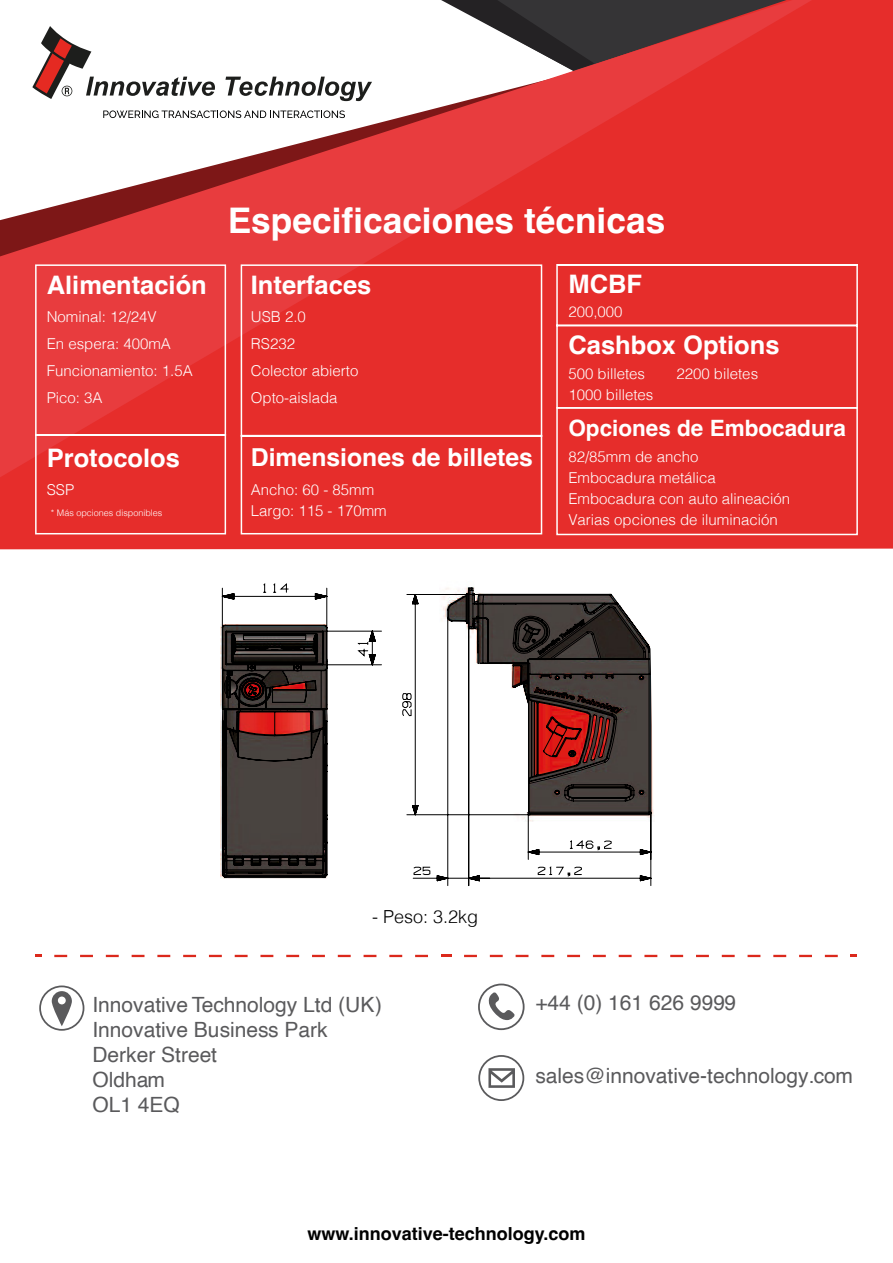
<style>
.page{position:relative;width:893px;height:1263px;background:#fff}
.page>*{position:absolute;margin:0;border:0;box-sizing:border-box;transform-origin:0 0}
.t1{font:700 35.25px "Helvetica";color:#fff}
.t2{font:700 25.5px "Helvetica";color:#fff}
.t3{font:700 24.75px "Helvetica";color:#fff}
.t4{font:700 22.5px "Helvetica";color:#fff}
.t5{font:21px/25.2px "Helvetica";color:#5a5a5c}
.t6{font:700 18px "Helvetica";color:#000}
.t7{font:300 18px "Helvetica";color:#000}
.t8{font:300 15px/27px "Helvetica";color:#fff}
.t9{font:300 9px "Helvetica";color:#fff}
</style>
<div class="page">
<svg style="left:39px;top:985px;width:45px;height:46px"></svg>
<svg style="left:478px;top:1055px;width:46px;height:46px"></svg>
<svg style="left:478px;top:983px;width:47px;height:47px"></svg>
<div style="left:0;top:0;width:893px;height:549px;background:#e62d2b"></div>
<svg style="left:0;top:0;width:812px;height:477px"></svg>
<img style="left:515px;top:954px;width:14px;height:3px">
<svg style="left:225px;top:77px;width:147px;height:24px"></svg>
<svg style="left:32px;top:26px;width:183px;height:73px"></svg>
<svg style="left:103px;top:110px;width:242px;height:8px"></svg>
<svg style="left:54px;top:955px;width:13px;height:2px"></svg>
<svg style="left:80px;top:955px;width:13px;height:2px"></svg>
<svg style="left:106px;top:955px;width:13px;height:2px"></svg>
<svg style="left:132px;top:955px;width:12px;height:2px"></svg>
<svg style="left:157px;top:955px;width:13px;height:2px"></svg>
<svg style="left:183px;top:955px;width:13px;height:2px"></svg>
<svg style="left:209px;top:955px;width:13px;height:2px"></svg>
<svg style="left:235px;top:955px;width:13px;height:2px"></svg>
<svg style="left:260px;top:955px;width:13px;height:2px"></svg>
<svg style="left:286px;top:955px;width:13px;height:2px"></svg>
<svg style="left:312px;top:955px;width:13px;height:2px"></svg>
<svg style="left:338px;top:955px;width:13px;height:2px"></svg>
<svg style="left:364px;top:955px;width:12px;height:2px"></svg>
<svg style="left:389px;top:955px;width:13px;height:2px"></svg>
<svg style="left:415px;top:955px;width:13px;height:2px"></svg>
<svg style="left:35px;top:955px;width:6px;height:2px"></svg>
<svg style="left:851px;top:955px;width:6px;height:2px"></svg>
<svg style="left:464px;top:955px;width:13px;height:2px"></svg>
<svg style="left:490px;top:955px;width:13px;height:2px"></svg>
<svg style="left:516px;top:955px;width:12px;height:2px"></svg>
<svg style="left:541px;top:955px;width:13px;height:2px"></svg>
<svg style="left:567px;top:955px;width:13px;height:2px"></svg>
<svg style="left:593px;top:955px;width:13px;height:2px"></svg>
<svg style="left:619px;top:955px;width:13px;height:2px"></svg>
<svg style="left:644px;top:955px;width:13px;height:2px"></svg>
<svg style="left:670px;top:955px;width:13px;height:2px"></svg>
<svg style="left:696px;top:955px;width:13px;height:2px"></svg>
<svg style="left:722px;top:955px;width:13px;height:2px"></svg>
<svg style="left:748px;top:955px;width:12px;height:2px"></svg>
<svg style="left:773px;top:955px;width:13px;height:2px"></svg>
<svg style="left:799px;top:955px;width:13px;height:2px"></svg>
<svg style="left:825px;top:955px;width:13px;height:2px"></svg>
<svg style="left:441px;top:955px;width:10px;height:2px"></svg>
<svg style="left:402px;top:587px;width:249px;height:299px"></svg>
<svg style="left:222px;top:583px;width:160px;height:296px"></svg>
<svg style="left:475px;top:587px;width:179px;height:228px;background:#55403e"></svg>
<svg style="left:475px;top:665px;width:53px;height:148px"></svg>
<svg style="left:450px;top:623px;width:18px;height:156px"></svg>
<svg style="left:34px;top:264px;width:509px;height:271px;background:#e73635"></svg>
<div style="left:555px;top:263px;width:304px;height:146px;background:#e62d2b"></div>
<div style="left:556px;top:407px;width:302px;height:128px;border:2px solid #fff"></div>
<h1 class="t1" style="left:228px;top:199px;width:439px">Especificaciones técnicas</h1>
<h2 class="t2" style="left:47px;top:269px;width:162px">Alimentación</h2>
<h2 class="t2" style="left:251px;top:269px;width:122px">Interfaces</h2>
<h2 class="t2" style="left:568px;top:269px;width:75px">MCBF</h2>
<p class="t8" style="left:47px;top:303px;width:147px">Nominal: 12/24V<br>En espera: 400mA<br>Funcionamiento: 1.5A<br>Pico: 3A</p>
<p class="t8" style="left:251px;top:303px;width:109px">USB 2.0<br>RS232<br>Colector abierto<br>Opto-aislada</p>
<p class="t8" style="left:568px;top:298px;width:56px">200,000</p>
<h2 class="t2" style="left:568px;top:329px;width:213px">Cashbox Options</h2>
<p class="t8" style="left:568px;top:359px;width:78px">500 billetes</p>
<p class="t8" style="left:676px;top:359px;width:83px">2200 biletes</p>
<p class="t8" style="left:568px;top:380px;width:87px">1000 billetes</p>
<h2 class="t2" style="left:47px;top:442px;width:135px">Protocolos</h2>
<h3 class="t3" style="left:251px;top:442px;width:283px">Dimensiones de billetes</h3>
<p class="t8" style="left:47px;top:475px;width:29px">SSP</p>
<p class="t9" style="left:51px;top:505px;width:113px">* Más opciones disponibles</p>
<p class="t8" style="left:251px;top:478px;width:137px;line-height:21px">Ancho: 60 - 85mm<br>Largo: 115 - 170mm</p>
<h3 class="t4" style="left:568px;top:414px;width:279px">Opciones de Embocadura</h3>
<p class="t8" style="left:568px;top:445px;width:223px;line-height:21px">82/85mm de ancho<br>Embocadura metálica<br>Embocadura con auto alineación<br>Varias opciones de iluminación</p>
<p class="t7" style="left:372px;top:901px;width:108px">- Peso: 3.2kg</p>
<h3 class="t5" style="left:92px;top:992px;width:291px">Innovative Technology Ltd (UK)<br>Innovative Business Park<br>Derker Street<br>Oldham<br>OL1 4EQ</h3>
<h3 class="t5" style="left:535px;top:991px;width:202px">+44 (0) 161 626 9999</h3>
<h3 class="t5" style="left:535px;top:1064px;width:319px">sales@innovative-technology.com</h3>
<p class="t6" style="left:307px;top:1223px;width:280px">www.innovative-technology.com</p>
</div>
